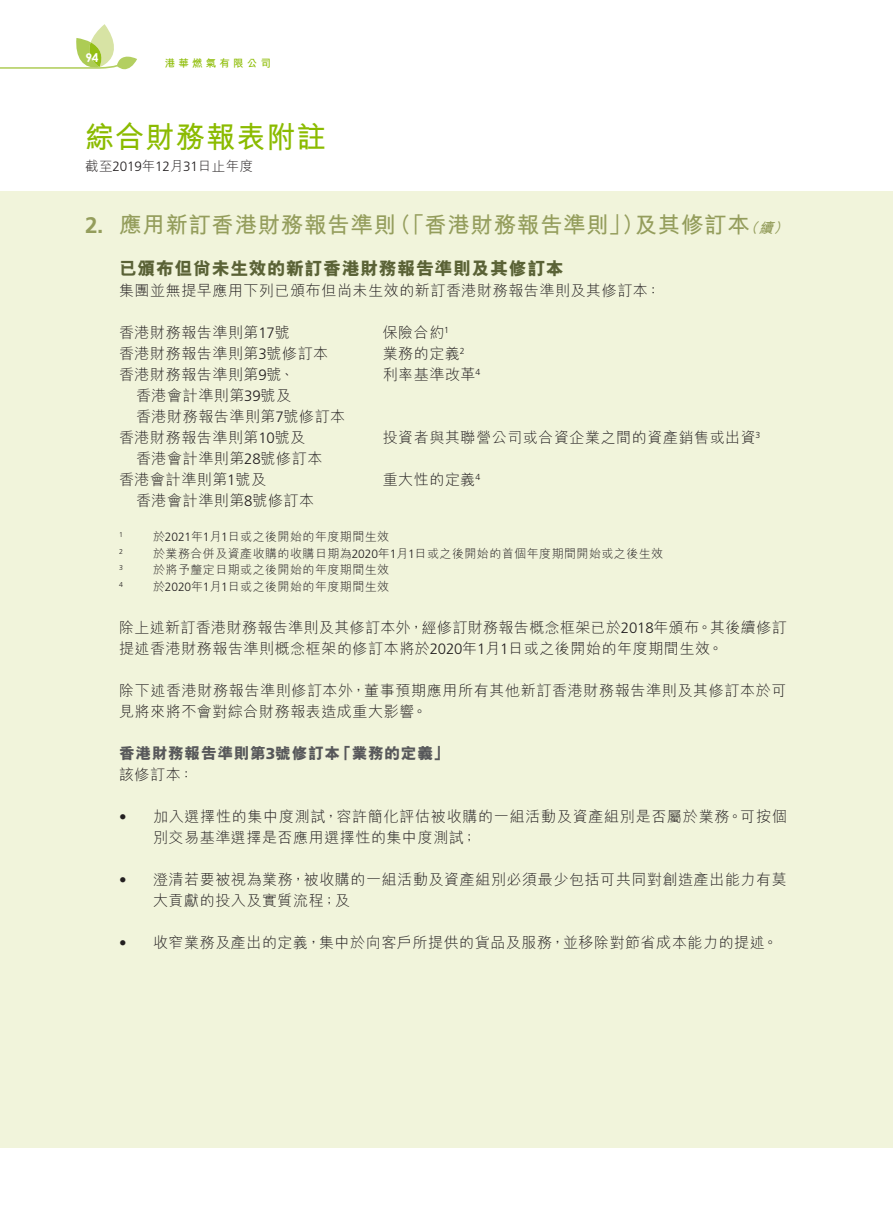
<style>
.page{position:relative;width:893px;height:1212px;background:#fff}
.page>*{position:absolute;margin:0;border:0;box-sizing:border-box;transform-origin:0 0}
.t1{font:700 30px "M Hei HK";letter-spacing:.04em;color:#8bbb00}
.Heading_1{font:700 22.5px "M Hei HK";letter-spacing:.03em;color:#949d5c}
.Heading_2{font:800 18px "M Hei HK";letter-spacing:.03em;color:#5a6236}
.Heading_3{font:800 15.75px "M Hei HK";letter-spacing:.04em;color:#57585a}
.Body_Text{font:300 15px/21px "M Hei HK";letter-spacing:.04em;color:#231f20}
.t2{font:300 13.5px "M Hei HK";letter-spacing:.04em;color:#231f20}
.Notes{font:300 12px "M Hei HK";letter-spacing:.04em;color:#231f20}
.t3{font:700 12px "Century Gothic Pro";color:#fff}
.t4{font:700 10.5px "M Hei HK";letter-spacing:.3em;color:#8bbb00}
.Notes-2{font:300 7.05px "Frutiger LT Std";color:#231f20}
.s1{font-family:"Frutiger LT Std"}
.s2{font-style:italic;font-size:14.25px}
.s3{font-family:"Frutiger LT Std";font-weight:900}
</style>
<div class="page">
<div style="left:0;top:191px;width:893px;height:957px;background:#f1f4db"></div>
<svg style="left:0;top:24px;width:137px;height:46px"></svg>
<p class="t3" style="left:85px;top:50px;width:15px">94</p>
<p class="t4" style="left:165px;top:56px;width:108px">港華燃氣有限公司</p>
<h1 class="t1" style="left:85px;top:115px;width:242px">綜合財務報表附註</h1>
<p class="t2" style="left:85px;top:159px;width:170px">截至<span class="s1">2019</span>年<span class="s1">12</span>月<span class="s1">31</span>日止年度</p>
<p class="Heading_1" style="left:85px;top:208px;width:709px"><span class="s1">2.</span> 應用新訂香港財務報告準則（「香港財務報告準則」）及其修訂本<span class="s2">（續）</span></p>
<p class="Heading_2" style="left:119px;top:259px;width:446px">已頒布但尚未生效的新訂香港財務報告準則及其修訂本</p>
<p class="Body_Text" style="left:119px;top:279px;width:543px">集團並無提早應用下列已頒布但尚未生效的新訂香港財務報告準則及其修訂本：</p>
<p class="Body_Text" style="left:119px;top:321px;width:172px">香港財務報告準則第<span class="s1">17</span>號</p>
<p class="Body_Text" style="left:383px;top:321px;width:68px">保險合約<sup>1</sup></p>
<p class="Body_Text" style="left:119px;top:342px;width:211px">香港財務報告準則第<span class="s1">3</span>號修訂本</p>
<p class="Body_Text" style="left:383px;top:342px;width:83px">業務的定義<sup>2</sup></p>
<p class="Body_Text" style="left:136px;top:363px;width:211px;text-indent:-17px">香港財務報告準則第<span class="s1">9</span>號、<br>香港會計準則第<span class="s1">39</span>號及<br>香港財務報告準則第<span class="s1">7</span>號修訂本</p>
<p class="Body_Text" style="left:383px;top:363px;width:99px">利率基準改革<sup>4</sup></p>
<p class="Body_Text" style="left:136px;top:426px;width:188px;text-indent:-17px">香港財務報告準則第<span class="s1">10</span>號及香港會計準則第<span class="s1">28</span>號修訂本</p>
<p class="Body_Text" style="left:383px;top:426px;width:379px">投資者與其聯營公司或合資企業之間的資產銷售或出資<sup>3</sup></p>
<p class="Body_Text" style="left:136px;top:468px;width:180px;text-indent:-17px">香港會計準則第<span class="s1">1</span>號及<br>香港會計準則第<span class="s1">8</span>號修訂本</p>
<p class="Body_Text" style="left:383px;top:468px;width:99px">重大性的定義<sup>4</sup></p>
<p class="Notes-2" style="left:119px;top:531px;width:5px">1</p>
<p class="Notes" style="left:153px;top:531px;width:238px">於<span class="s1">2021</span>年<span class="s1">1</span>月<span class="s1">1</span>日或之後開始的年度期間生效</p>
<p class="Notes-2" style="left:119px;top:547px;width:5px">2</p>
<p class="Notes" style="left:153px;top:547px;width:512px">於業務合併及資產收購的收購日期為<span class="s1">2020</span>年<span class="s1">1</span>月<span class="s1">1</span>日或之後開始的首個年度期間開始或之後生效</p>
<p class="Notes-2" style="left:119px;top:564px;width:5px">3</p>
<p class="Notes" style="left:153px;top:564px;width:238px">於將予釐定日期或之後開始的年度期間生效</p>
<p class="Notes-2" style="left:119px;top:580px;width:5px">4</p>
<p class="Notes" style="left:153px;top:580px;width:238px">於<span class="s1">2020</span>年<span class="s1">1</span>月<span class="s1">1</span>日或之後開始的年度期間生效</p>
<p class="Body_Text" style="left:119px;top:617px;width:669px">除上述新訂香港財務報告準則及其修訂本外，經修訂財務報告概念框架已於<span class="s1">2018</span>年頒布。其後續修訂提述香港財務報告準則概念框架的修訂本將於<span class="s1">2020</span>年<span class="s1">1</span>月<span class="s1">1</span>日或之後開始的年度期間生效。</p>
<p class="Body_Text" style="left:119px;top:680px;width:669px">除下述香港財務報告準則修訂本外，董事預期應用所有其他新訂香港財務報告準則及其修訂本於可見將來將不會對綜合財務報表造成重大影響。</p>
<p class="Heading_3" style="left:119px;top:745px;width:331px">香港財務報告準則第<span class="s3">3</span>號修訂本「業務的定義」</p>
<p class="Body_Text" style="left:119px;top:764px;width:76px">該修訂本：</p>
<p class="Body_Text" style="left:153px;top:806px;width:635px;text-indent:-34px"><span class="s1">•</span> 加入選擇性的集中度測試，容許簡化評估被收購的一組活動及資產組別是否屬於業務。可按個別交易基準選擇是否應用選擇性的集中度測試；</p>
<p class="Body_Text" style="left:153px;top:869px;width:635px;text-indent:-34px"><span class="s1">•</span> 澄清若要被視為業務，被收購的一組活動及資產組別必須最少包括可共同對創造產出能力有莫大貢獻的投入及實質流程；及</p>
<p class="Body_Text" style="left:119px;top:932px;width:660px"><span class="s1">•</span> 收窄業務及產出的定義，集中於向客戶所提供的貨品及服務，並移除對節省成本能力的提述。</p>
</div>
